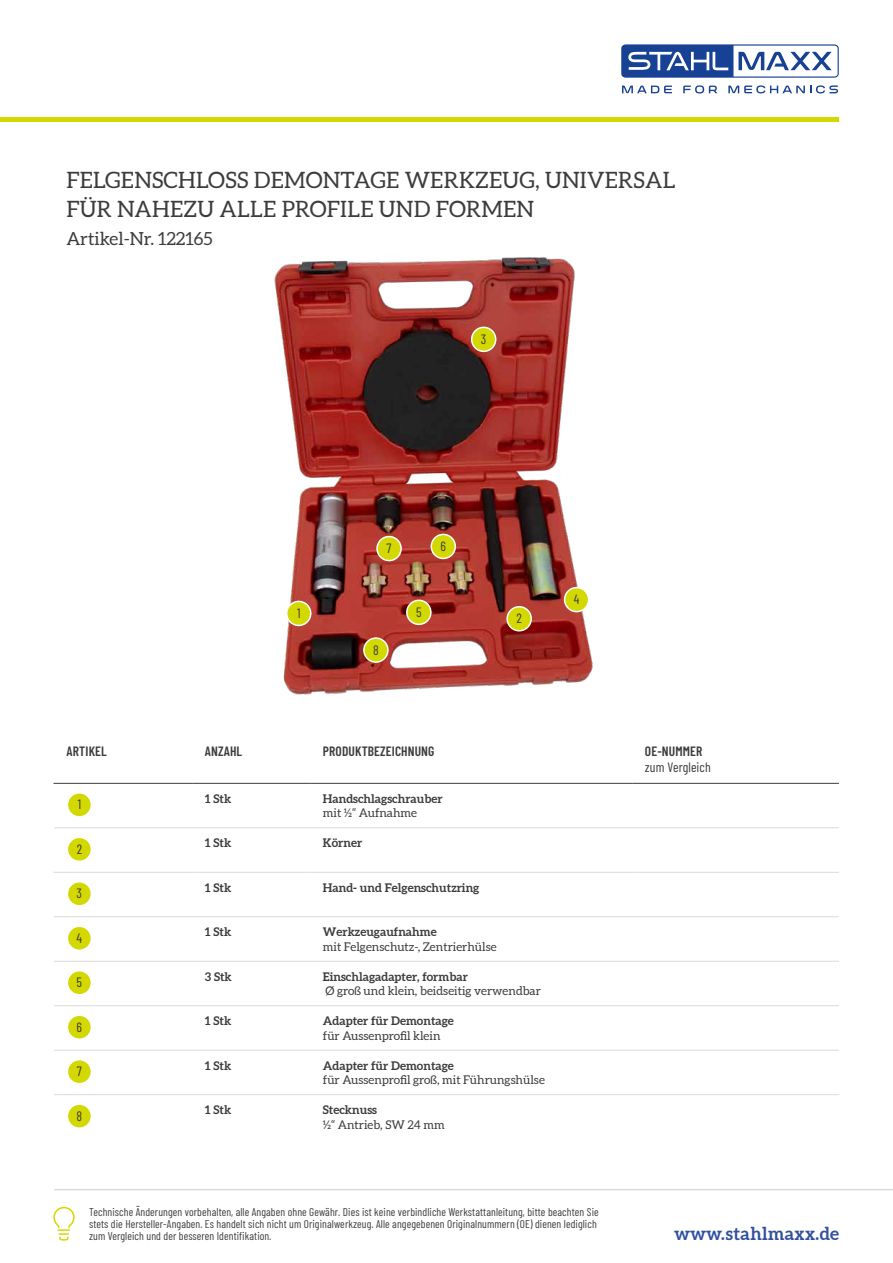
<style>
.page{position:relative;width:893px;height:1263px;background:#fff}
.page>*{position:absolute;margin:0;border:0;box-sizing:border-box;transform-origin:0 0}
.t1{font:22.5px "Aleo";letter-spacing:.01em;color:#3c3c3b}
.t2{font:18px "Aleo";color:#3c3c3b}
.t3{font:700 18px "Aleo";letter-spacing:.02em;color:#32509e}
.t4{font:600 13.5px "Barlow Condensed";letter-spacing:.01em;color:#3c3c3b}
.t5{font:13.5px "Barlow Condensed";letter-spacing:.01em;color:#3c3c3b}
.t6{font:12px/14.4px "Aleo";color:#3c3c3b}
.t7{font:700 12px "Aleo";color:#3c3c3b}
.t8{font:11.25px/12px "Barlow Condensed";letter-spacing:.01em;color:#3c3c3b}
.s1{font-weight:700}
</style>
<div class="page">
<svg style="left:683px;top:85px;width:34px;height:8px"></svg>
<svg style="left:728px;top:85px;width:110px;height:8px"></svg>
<svg style="left:622px;top:86px;width:50px;height:7px"></svg>
<svg style="left:621px;top:44px;width:218px;height:34px"></svg>
<hr style="left:0;top:118px;width:839px;height:4px;background:#d3d800">
<hr style="left:54px;top:1189px;width:839px;height:1px;background:#dadada">
<svg style="left:53px;top:1206px;width:22px;height:35px"></svg>
<img style="left:274px;top:257px;width:319px;height:438px">
<div style="left:407px;top:600px;width:24px;height:24px;background:#d3d800;border-radius:50%"></div>
<div style="left:406px;top:600px;width:26px;height:25px;border:2px solid #fff;border-radius:50%"></div>
<div style="left:431px;top:534px;width:24px;height:24px;background:#d3d800;border-radius:50%"></div>
<div style="left:431px;top:534px;width:25px;height:25px;border:2px solid #fff;border-radius:50%"></div>
<div style="left:377px;top:536px;width:24px;height:25px;background:#d3d800;border-radius:50%"></div>
<div style="left:376px;top:536px;width:26px;height:25px;border:2px solid #fff;border-radius:50%"></div>
<div style="left:565px;top:588px;width:24px;height:24px;background:#d3d800;border-radius:50%"></div>
<div style="left:564px;top:587px;width:25px;height:25px;border:2px solid #fff;border-radius:50%"></div>
<div style="left:472px;top:327px;width:24px;height:24px;background:#d3d800;border-radius:50%"></div>
<div style="left:471px;top:327px;width:25px;height:25px;border:2px solid #fff;border-radius:50%"></div>
<div style="left:287px;top:601px;width:24px;height:24px;background:#d3d800;border-radius:50%"></div>
<div style="left:286px;top:601px;width:25px;height:25px;border:2px solid #fff;border-radius:50%"></div>
<svg style="left:54px;top:782px;width:785px;height:1px"></svg>
<svg style="left:54px;top:796px;width:137px;height:329px"></svg>
<svg style="left:193px;top:828px;width:646px;height:1px"></svg>
<hr style="left:191px;top:733px;width:2px;height:50px;background:#fff">
<hr style="left:309px;top:733px;width:2px;height:50px;background:#fff">
<hr style="left:309px;top:828px;width:2px;height:44px;background:#fff">
<hr style="left:54px;top:784px;width:1px;height:44px;background:#fff">
<hr style="left:54px;top:828px;width:1px;height:44px;background:#fff">
<hr style="left:192px;top:827px;width:118px;height:1px;background:#dadada">
<hr style="left:310px;top:827px;width:322px;height:1px;background:#dadada">
<hr style="left:632px;top:827px;width:207px;height:1px;background:#dadada">
<hr style="left:192px;top:872px;width:118px;height:1px;background:#dadada">
<hr style="left:310px;top:872px;width:322px;height:1px;background:#dadada">
<hr style="left:632px;top:872px;width:207px;height:1px;background:#dadada">
<hr style="left:192px;top:916px;width:118px;height:1px;background:#dadada">
<hr style="left:310px;top:916px;width:322px;height:1px;background:#dadada">
<hr style="left:632px;top:916px;width:207px;height:1px;background:#dadada">
<hr style="left:192px;top:961px;width:118px;height:1px;background:#dadada">
<hr style="left:310px;top:961px;width:322px;height:1px;background:#dadada">
<hr style="left:632px;top:961px;width:207px;height:1px;background:#dadada">
<hr style="left:192px;top:1005px;width:118px;height:1px;background:#dadada">
<hr style="left:310px;top:1005px;width:322px;height:1px;background:#dadada">
<hr style="left:632px;top:1005px;width:207px;height:1px;background:#dadada">
<hr style="left:192px;top:1050px;width:118px;height:1px;background:#dadada">
<hr style="left:310px;top:1050px;width:322px;height:1px;background:#dadada">
<hr style="left:632px;top:1050px;width:207px;height:1px;background:#dadada">
<hr style="left:192px;top:1094px;width:118px;height:1px;background:#dadada">
<hr style="left:310px;top:1094px;width:322px;height:1px;background:#dadada">
<hr style="left:632px;top:1094px;width:207px;height:1px;background:#dadada">
<hr style="left:54px;top:827px;width:138px;height:1px;background:#dadada">
<hr style="left:54px;top:872px;width:138px;height:1px;background:#dadada">
<hr style="left:54px;top:916px;width:138px;height:1px;background:#dadada">
<hr style="left:54px;top:961px;width:138px;height:1px;background:#dadada">
<hr style="left:54px;top:1005px;width:138px;height:1px;background:#dadada">
<hr style="left:54px;top:1050px;width:138px;height:1px;background:#dadada">
<hr style="left:54px;top:1094px;width:138px;height:1px;background:#dadada">
<hr style="left:54px;top:783px;width:138px;height:1px;background:#3c3c3b">
<hr style="left:192px;top:783px;width:118px;height:1px;background:#3c3c3b">
<hr style="left:310px;top:783px;width:322px;height:1px;background:#3c3c3b">
<hr style="left:632px;top:783px;width:207px;height:1px;background:#3c3c3b">
<div style="left:67px;top:793px;width:24px;height:24px;background:#d3d800;border-radius:50%"></div>
<div style="left:67px;top:792px;width:25px;height:26px;border:2px solid #fff;border-radius:50%"></div>
<div style="left:67px;top:837px;width:24px;height:24px;background:#d3d800;border-radius:50%"></div>
<div style="left:67px;top:836px;width:25px;height:26px;border:2px solid #fff;border-radius:50%"></div>
<div style="left:67px;top:882px;width:24px;height:24px;background:#d3d800;border-radius:50%"></div>
<div style="left:67px;top:881px;width:25px;height:25px;border:2px solid #fff;border-radius:50%"></div>
<div style="left:67px;top:926px;width:24px;height:24px;background:#d3d800;border-radius:50%"></div>
<div style="left:67px;top:925px;width:25px;height:26px;border:2px solid #fff;border-radius:50%"></div>
<div style="left:67px;top:971px;width:24px;height:24px;background:#d3d800;border-radius:50%"></div>
<div style="left:67px;top:970px;width:25px;height:25px;border:2px solid #fff;border-radius:50%"></div>
<div style="left:67px;top:1015px;width:24px;height:24px;background:#d3d800;border-radius:50%"></div>
<div style="left:67px;top:1014px;width:25px;height:26px;border:2px solid #fff;border-radius:50%"></div>
<div style="left:67px;top:1060px;width:24px;height:24px;background:#d3d800;border-radius:50%"></div>
<div style="left:67px;top:1059px;width:25px;height:25px;border:2px solid #fff;border-radius:50%"></div>
<div style="left:67px;top:1104px;width:24px;height:24px;background:#d3d800;border-radius:50%"></div>
<div style="left:67px;top:1103px;width:25px;height:26px;border:2px solid #fff;border-radius:50%"></div>
<div style="left:507px;top:607px;width:24px;height:24px;background:#d3d800;border-radius:50%"></div>
<div style="left:506px;top:606px;width:26px;height:25px;border:2px solid #fff;border-radius:50%"></div>
<div style="left:364px;top:638px;width:24px;height:24px;background:#d3d800;border-radius:50%"></div>
<div style="left:363px;top:637px;width:26px;height:26px;border:2px solid #fff;border-radius:50%"></div>
<p class="t1" style="left:66px;top:167px;width:611px">FELGENSCHLOSS DEMONTAGE WERKZEUG, UNIVERSAL</p>
<p class="t1" style="left:66px;top:196px;width:469px">FÜR NAHEZU ALLE PROFILE UND FORMEN</p>
<p class="t2" style="left:66px;top:228px;width:148px">Artikel-Nr. 122165</p>
<p class="t5" style="left:481px;top:329px;width:7px">3</p>
<p class="t5" style="left:297px;top:603px;width:5px">1</p>
<p class="t5" style="left:387px;top:538px;width:6px">7</p>
<p class="t5" style="left:441px;top:536px;width:7px">6</p>
<p class="t5" style="left:373px;top:640px;width:7px">8</p>
<p class="t5" style="left:416px;top:602px;width:7px">5</p>
<p class="t5" style="left:516px;top:609px;width:7px">2</p>
<p class="t5" style="left:574px;top:589px;width:7px">4</p>
<p class="t4" style="left:67px;top:741px;width:42px">ARTIKEL</p>
<p class="t4" style="left:205px;top:741px;width:39px">ANZAHL</p>
<p class="t4" style="left:323px;top:741px;width:113px">PRODUKTBEZEICHNUNG</p>
<p class="t4" style="left:645px;top:741px;width:59px">OE-NUMMER</p>
<p class="t5" style="left:645px;top:757px;width:67px">zum Vergleich</p>
<p class="t5" style="left:78px;top:795px;width:5px">1</p>
<p class="t7" style="left:205px;top:791px;width:28px">1 Stk</p>
<p class="t7" style="left:323px;top:791px;width:121px">Handschlagschrauber</p>
<p class="t6" style="left:323px;top:806px;width:96px">mit ½“ Aufnahme</p>
<p class="t5" style="left:77px;top:839px;width:7px">2</p>
<p class="t7" style="left:205px;top:835px;width:28px">1 Stk</p>
<p class="t7" style="left:323px;top:835px;width:41px">Körner</p>
<p class="t5" style="left:77px;top:884px;width:7px">3</p>
<p class="t7" style="left:205px;top:880px;width:28px">1 Stk</p>
<p class="t7" style="left:323px;top:880px;width:158px">Hand- und Felgenschutzring</p>
<p class="t5" style="left:77px;top:928px;width:7px">4</p>
<p class="t7" style="left:205px;top:924px;width:28px">1 Stk</p>
<p class="t7" style="left:323px;top:924px;width:115px">Werkzeugaufnahme</p>
<p class="t6" style="left:323px;top:940px;width:175px">mit Felgenschutz-, Zentrierhülse</p>
<p class="t5" style="left:77px;top:973px;width:7px">5</p>
<p class="t7" style="left:205px;top:969px;width:28px">3 Stk</p>
<p class="t7" style="left:323px;top:969px;width:147px">Einschlagadapter, formbar</p>
<p class="t6" style="left:325px;top:984px;width:217px">Ø groß und klein, beidseitig verwendbar</p>
<p class="t5" style="left:77px;top:1017px;width:7px">6</p>
<p class="t7" style="left:205px;top:1013px;width:28px">1 Stk</p>
<p class="t6" style="left:323px;top:1014px;width:133px"><span class="s1">Adapter für Demontage </span>für Aussenprofil klein</p>
<p class="t5" style="left:77px;top:1061px;width:6px">7</p>
<p class="t7" style="left:205px;top:1058px;width:28px">1 Stk</p>
<p class="t6" style="left:323px;top:1059px;width:224px"><span class="s1">Adapter für Demontage<br></span>für Aussenprofil groß, mit Führungshülse</p>
<p class="t5" style="left:77px;top:1106px;width:7px">8</p>
<p class="t7" style="left:205px;top:1102px;width:28px">1 Stk</p>
<p class="t6" style="left:323px;top:1103px;width:123px"><span class="s1">Stecknuss<br></span>½“ Antrieb, SW 24 mm</p>
<p class="t8" style="left:89px;top:1205px;width:511px">Technische Änderungen vorbehalten, alle Angaben ohne Gewähr. Dies ist keine verbindliche Werkstattanleitung, bitte beachten Sie stets die Hersteller-Angaben. Es handelt sich nicht um Originalwerkzeug. Alle angegebenen Originalnummern (OE) dienen lediglich zum Vergleich und der besseren Identifikation.</p>
<h2 class="t3" style="left:674px;top:1223px;width:166px">www.stahlmaxx.de</h2>
</div>
